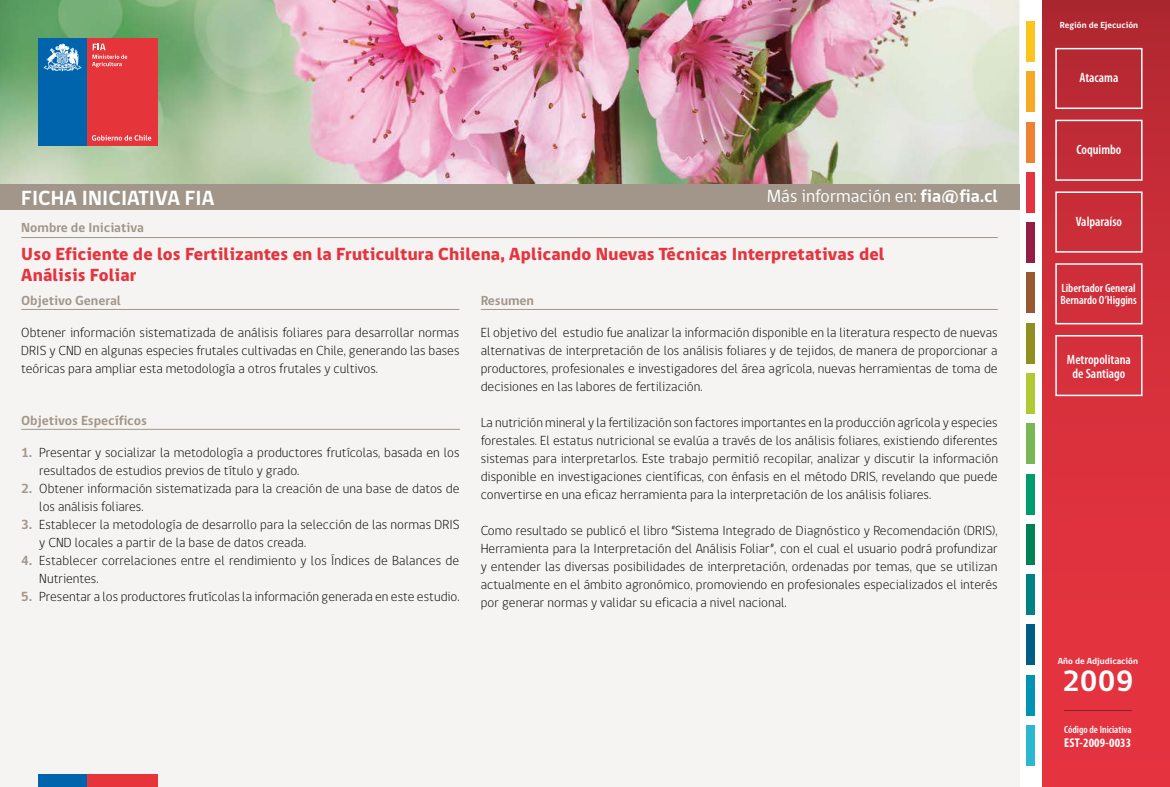
<style>
.page{position:relative;width:1170px;height:787px;background:#fff}
.page>*{position:absolute;margin:0;border:0;box-sizing:border-box;transform-origin:0 0}
.t1{font:700 30px "gob CL";color:#fff}
.t2{font:700 21px "gob CL";letter-spacing:.005em;color:#fff}
.t3{font:800 18px/21px "gob CL";letter-spacing:.01em;color:#e53440}
.t4{font:18px "gob CL";letter-spacing:.005em;color:#fff}
.t5{font:300 13.5px/18px "gob CL";letter-spacing:.005em;color:#000;text-align:justify}
.t6{font:700 13.5px "gob CL";letter-spacing:.005em;color:#a19689}
.t7{font:600 condensed 13.5px/14px "Myriad Pro";color:#fff;text-align:center}
.t8{font:700 condensed 12.75px "Myriad Pro";letter-spacing:.015em;color:#fff}
.t9{font:600 condensed 12px/12px "Myriad Pro";color:#fff}
.t10{font:600 condensed 10.5px "Myriad Pro";color:#fff}
.t11{font:700 9px "gob CL";letter-spacing:.005em;color:#fff}
.s1{font-weight:700}
.s2{font-weight:700;color:#a19689}
</style>
<div class="page">
<div style="left:0;top:0;width:1019px;height:787px;background:#f6f4f2"></div>
<img style="left:0;top:0;width:1017px;height:184px">
<div style="left:0;top:184px;width:1019px;height:25px;background:#a19689"></div>
<div style="left:1026px;top:273px;width:8px;height:40px;background:#985831"></div>
<div style="left:1026px;top:725px;width:8px;height:40px;background:#2db8d2"></div>
<div style="left:1026px;top:474px;width:8px;height:40px;background:#009d6c"></div>
<div style="left:1026px;top:222px;width:8px;height:41px;background:#951f44"></div>
<div style="left:1026px;top:675px;width:8px;height:40px;background:#0093b4"></div>
<div style="left:1026px;top:423px;width:8px;height:41px;background:#77b756"></div>
<div style="left:1026px;top:172px;width:8px;height:40px;background:#e53440"></div>
<div style="left:1026px;top:624px;width:8px;height:41px;background:#005d86"></div>
<div style="left:1026px;top:373px;width:8px;height:41px;background:#b0ca34"></div>
<div style="left:1026px;top:122px;width:8px;height:40px;background:#ee8132"></div>
<div style="left:1026px;top:574px;width:8px;height:41px;background:#008183"></div>
<div style="left:1026px;top:323px;width:8px;height:40px;background:#908f20"></div>
<div style="left:1026px;top:72px;width:8px;height:40px;background:#f6a924"></div>
<div style="left:1026px;top:524px;width:8px;height:40px;background:#008255"></div>
<div style="left:1026px;top:21px;width:8px;height:41px;background:#fcc51d"></div>
<div style="left:38px;top:38px;width:49px;height:108px;background:#0064ad"></div>
<div style="left:87px;top:38px;width:70px;height:108px;background:#e5343a"></div>
<svg style="left:44px;top:43px;width:37px;height:28px"></svg>
<svg style="left:92px;top:44px;width:35px;height:23px"></svg>
<svg style="left:92px;top:135px;width:59px;height:6px"></svg>
<div style="left:38px;top:774px;width:49px;height:13px;background:#0064ad"></div>
<div style="left:87px;top:774px;width:70px;height:13px;background:#e5343a"></div>
<div style="left:1042px;top:0;width:127px;height:787px;background:linear-gradient(to bottom,#b82c35,#ee3542)"></div>
<hr style="left:21px;top:237px;width:976px;height:1px;background:#a19689">
<hr style="left:21px;top:309px;width:438px;height:1px;background:#a19689">
<hr style="left:21px;top:429px;width:439px;height:1px;background:#a19689">
<hr style="left:480px;top:309px;width:517px;height:1px;background:#a19689">
<hr style="left:1063px;top:710px;width:68px;height:1px;background:#9c9e9f">
<div style="left:1055px;top:48px;width:87px;height:61px;border:2px solid #fff"></div>
<div style="left:1055px;top:120px;width:87px;height:61px;border:2px solid #fff"></div>
<div style="left:1055px;top:191px;width:87px;height:62px;border:2px solid #fff"></div>
<div style="left:1055px;top:263px;width:87px;height:61px;border:2px solid #fff"></div>
<div style="left:1055px;top:335px;width:87px;height:61px;border:2px solid #fff"></div>
<h3 class="t4" style="left:766px;top:184px;width:233px">Más información en: <span class="s1">fia@fia.cl</span></h3>
<h2 class="t2" style="left:21px;top:183px;width:195px">FICHA INICIATIVA FIA</h2>
<p class="t6" style="left:21px;top:219px;width:124px">Nombre de Iniciativa</p>
<h3 class="t3" style="left:21px;top:244px;width:864px">Uso Eficiente de los Fertilizantes en la Fruticultura Chilena, Aplicando Nuevas Técnicas Interpretativas del<br>Análisis Foliar</h3>
<p class="t6" style="left:21px;top:291px;width:101px">Objetivo General</p>
<p class="t5" style="left:21px;top:324px;width:439px">Obtener información sistematizada de análisis foliares para desarrollar normas DRIS y CND en algunas especies frutales cultivadas en Chile, generando las bases teóricas para ampliar esta metodología a otros frutales y cultivos.</p>
<p class="t6" style="left:21px;top:411px;width:127px">Objetivos Específicos</p>
<p class="t5" style="left:39px;top:444px;width:421px;text-indent:-18px"><span class="s2">1.</span> Presentar y socializar la metodología a productores frutícolas, basada en los resultados de estudios previos de título y grado.</p>
<p class="t5" style="left:39px;top:480px;width:421px;text-indent:-18px"><span class="s2">2.</span> Obtener información sistematizada para la creación de una base de datos de los análisis foliares.</p>
<p class="t5" style="left:39px;top:516px;width:421px;text-indent:-18px"><span class="s2">3.</span> Establecer la metodología de desarrollo para la selección de las normas DRIS y CND locales a partir de la base de datos creada.</p>
<p class="t5" style="left:39px;top:552px;width:421px;text-indent:-18px"><span class="s2">4.</span> Establecer correlaciones entre el rendimiento y los Índices de Balances de<br>Nutrientes.</p>
<p class="t5" style="left:21px;top:588px;width:440px"><span class="s2">5.</span> Presentar a los productores frutícolas la información generada en este estudio.</p>
<p class="t6" style="left:480px;top:291px;width:55px">Resumen</p>
<p class="t5" style="left:480px;top:324px;width:518px">El objetivo del estudio fue analizar la información disponible en la literatura respecto de nuevas alternativas de interpretación de los análisis foliares y de tejidos, de manera de proporcionar a productores, profesionales e investigadores del área agrícola, nuevas herramientas de toma de decisiones en las labores de fertilización.</p>
<p class="t5" style="left:480px;top:414px;width:518px">La nutrición mineral y la fertilización son factores importantes en la producción agrícola y especies forestales. El estatus nutricional se evalúa a través de los análisis foliares, existiendo diferentes sistemas para interpretarlos. Este trabajo permitió recopilar, analizar y discutir la información disponible en investigaciones científicas, con énfasis en el método DRIS, revelando que puede convertirse en una eficaz herramienta para la interpretación de los análisis foliares.</p>
<p class="t5" style="left:480px;top:522px;width:518px">Como resultado se publicó el libro “Sistema Integrado de Diagnóstico y Recomendación (DRIS), Herramienta para la Interpretación del Análisis Foliar”, con el cual el usuario podrá profundizar y entender las diversas posibilidades de interpretación, ordenadas por temas, que se utilizan actualmente en el ámbito agronómico, promoviendo en profesionales especializados el interés por generar normas y validar su eficacia a nivel nacional.</p>
<p class="t11" style="left:1059px;top:19px;width:80px">Región de Ejecución</p>
<p class="t7" style="left:1079px;top:71px;width:41px">Atacama</p>
<p class="t7" style="left:1076px;top:143px;width:46px">Coquimbo</p>
<p class="t7" style="left:1075px;top:214px;width:48px">Valparaíso</p>
<p class="t9" style="left:1060px;top:282px;width:78px">Libertador General<br>Bernardo O’Higgins</p>
<p class="t7" style="left:1066px;top:353px;width:65px">Metropolitana de Santiago</p>
<p class="t11" style="left:1057px;top:655px;width:82px">Año de Adjudicación</p>
<h1 class="t1" style="left:1062px;top:661px;width:72px">2009</h1>
<p class="t10" style="left:1064px;top:723px;width:69px">Código de Iniciativa</p>
<p class="t8" style="left:1064px;top:734px;width:69px">EST-2009-0033</p>
</div>
